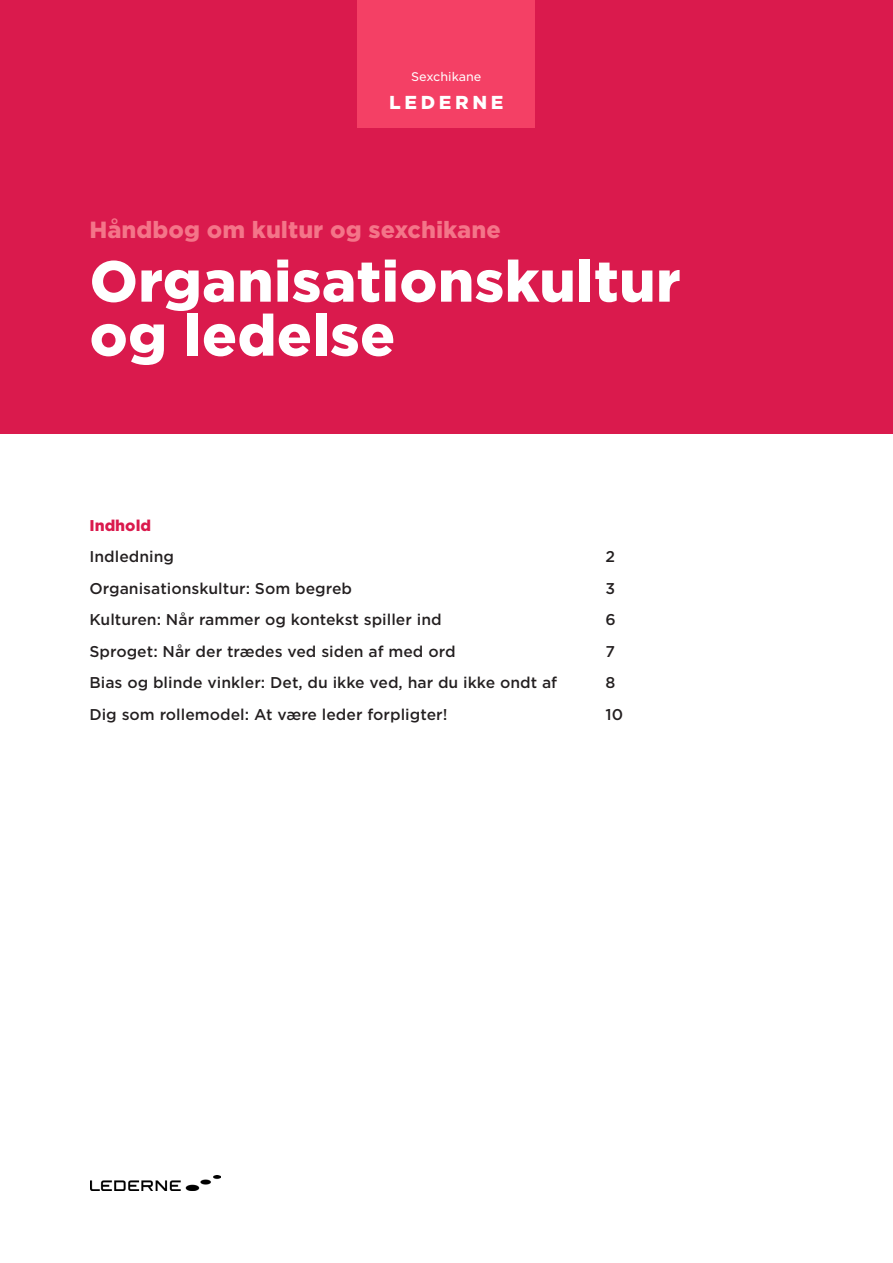
<style>
.page{position:relative;width:893px;height:1263px;background:#fff}
.page>*{position:absolute;margin:0;border:0;box-sizing:border-box;transform-origin:0 0}
.Titel{font:900 55.5px "Gotham S Sm";color:#fff}
.EMNE_OMRÅDE{font:900 22.5px "Gotham S Sm";color:#f47589}
.t1{font:900 18px "Gotham S Sm";letter-spacing:.2em;color:#fff}
.t2{font:500 15px "Gotham S Sm";color:#231f20}
.Rubrik_-_Pink{font:900 15px "Gotham S Sm";color:#da1a4d}
.t3{font:12px "Gotham S Sm";color:#fff}
</style>
<div class="page">
<img style="left:90px;top:1175px;width:130px;height:15px">
<div style="left:0;top:0;width:893px;height:434px;background:#da1a4d"></div>
<div style="left:357px;top:0;width:177px;height:128px;background:#f44065"></div>
<p class="t3" style="left:411px;top:68px;width:72px">Sexchikane</p>
<p class="t1" style="left:389px;top:89px;width:116px">LEDERNE</p>
<p class="EMNE_OMRÅDE" style="left:89px;top:214px;width:413px">Håndbog om kultur og sexchikane</p>
<p class="Titel" style="left:89px;top:242px;width:593px">Organisationskultur</p>
<p class="Titel" style="left:89px;top:296px;width:307px">og ledelse</p>
<p class="Rubrik_-_Pink" style="left:89px;top:514px;width:63px">Indhold</p>
<p class="t2" style="left:89px;top:546px;width:86px">Indledning</p>
<p class="t2" style="left:605px;top:546px;width:11px">2</p>
<p class="t2" style="left:89px;top:578px;width:264px">Organisationskultur: Som begreb</p>
<p class="t2" style="left:605px;top:578px;width:11px">3</p>
<p class="t2" style="left:89px;top:609px;width:354px">Kulturen: Når rammer og kontekst spiller ind</p>
<p class="t2" style="left:605px;top:609px;width:12px">6</p>
<p class="t2" style="left:89px;top:641px;width:368px">Sproget: Når der trædes ved siden af med ord</p>
<p class="t2" style="left:605px;top:641px;width:11px">7</p>
<p class="t2" style="left:89px;top:672px;width:469px">Bias og blinde vinkler: Det, du ikke ved, har du ikke ondt af</p>
<p class="t2" style="left:605px;top:672px;width:11px">8</p>
<p class="t2" style="left:89px;top:704px;width:360px">Dig som rollemodel: At være leder forpligter!</p>
<p class="t2" style="left:605px;top:704px;width:19px">10</p>
</div>
